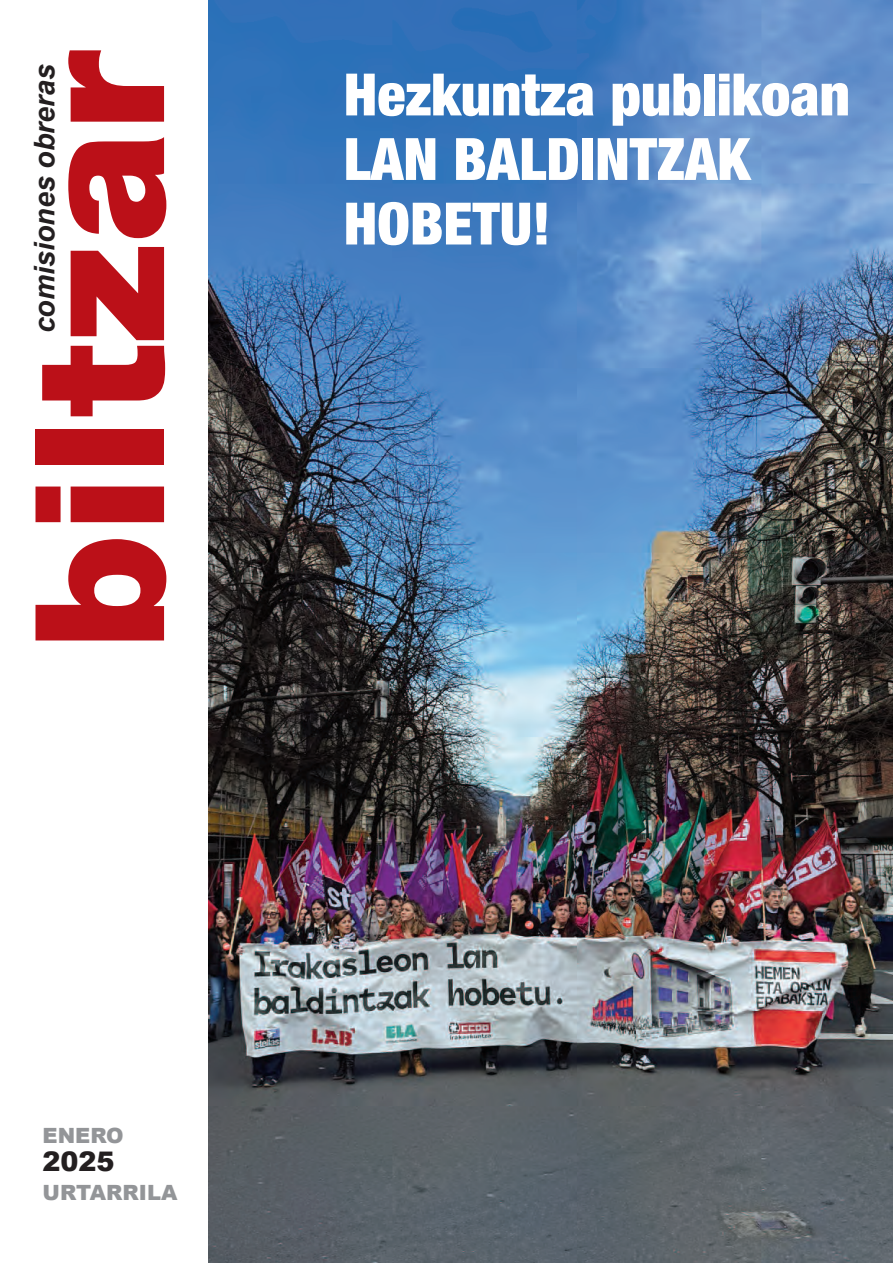
<style>
.page{position:relative;width:893px;height:1263px;background:#fff}
.page>*{position:absolute;margin:0;border:0;box-sizing:border-box;transform-origin:0 0}
.t1{font:900 180px "Helvetica Neue";letter-spacing:.005em;color:#bb1018}
.t2{font:900 condensed 58.5px/64.5px "Helvetica Neue LT Std";color:#fff}
.t3{font:italic 700 28.5px "Arial";color:#231f20}
.t4{font:900 27px "Arial";color:#231f20}
.t5{font:900 21px "Arial";color:#939598}
</style>
<div class="page">
<img style="left:208px;top:0;width:685px;height:1263px">
<h1 class="t1" style="left:-7px;top:650px;width:601px;rotate:-90deg">biltzar</h1>
<p class="t3" style="left:29px;top:333px;width:271px;rotate:-90deg">comisiones obreras</p>
<p class="t2" style="left:344px;top:67px;width:508px">Hezkuntza publikoan<br>LAN BALDINTZAK<br>HOBETU!</p>
<p class="t5" style="left:43px;top:1119px;width:83px">ENERO</p>
<p class="t4" style="left:43px;top:1141px;width:74px">2025</p>
<p class="t5" style="left:43px;top:1176px;width:136px">URTARRILA</p>
</div>
